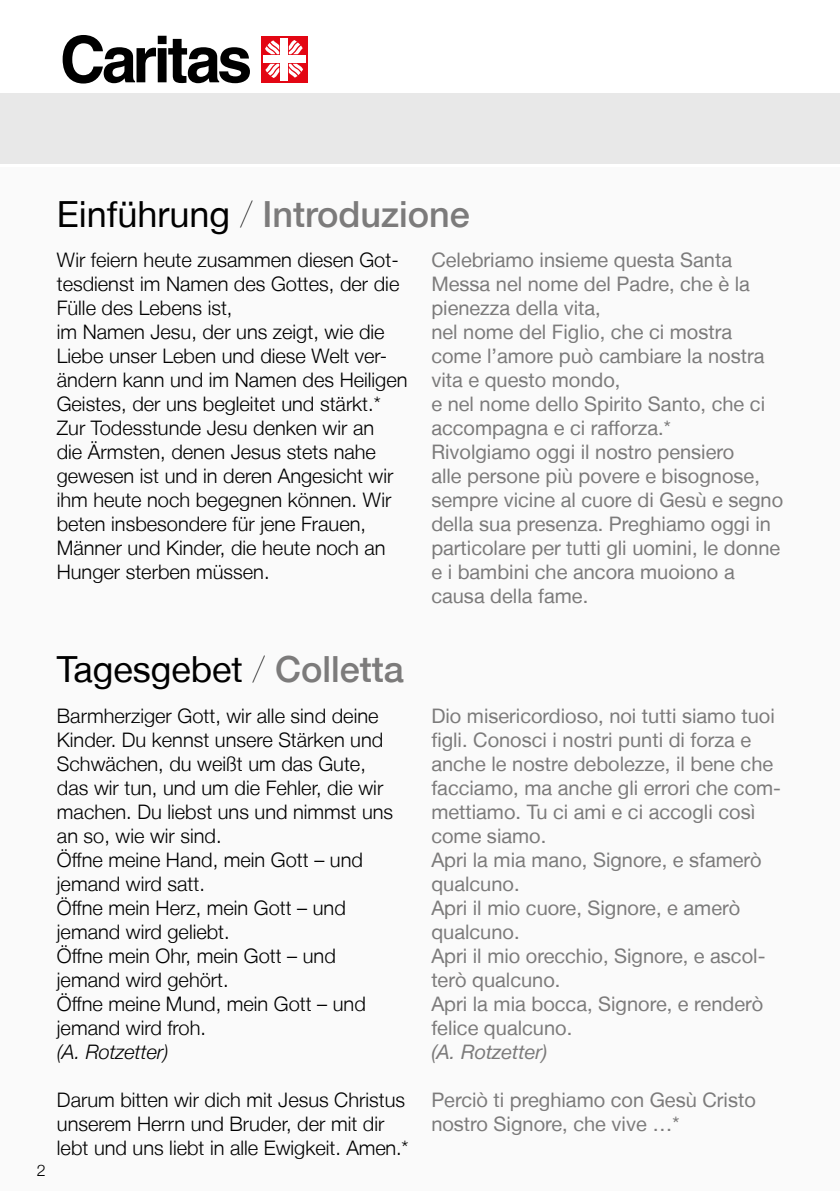
<style>
.page{position:relative;width:840px;height:1191px;background:#fff}
.page>*{position:absolute;margin:0;border:0;box-sizing:border-box;transform-origin:0 0}
.t1{font:500 36px "Helvetica Neue LT";color:#7c7b7b}
.t2{font:36px "Helvetica Neue LT";color:#000}
.t3{font:300 20px/24px "Helvetica Neue LT";color:#000}
.t4{font:20px/24px "Helvetica Neue LT";color:#7c7b7b}
.t5{font:italic 300 20px "Helvetica Neue LT";color:#000}
.t6{font:italic 20px "Helvetica Neue LT";color:#7c7b7b}
.t7{font:300 16px "Helvetica Neue LT";color:#000}
.s1{font-weight:400;color:#000}
.s2{font-weight:200;color:#000}
.s3{font-weight:200}
.s4{font-weight:500;color:#7c7b7b}
</style>
<div class="page">
<div style="left:0;top:167px;width:839px;height:1024px;background:#fafafa"></div>
<div style="left:0;top:93px;width:839px;height:70px;background:#e3e3e3"></div>
<svg style="left:63px;top:35px;width:187px;height:49px"></svg>
<div style="left:260px;top:36px;width:47px;height:46px;background:#e30613"></div>
<div style="left:263px;top:55px;width:42px;height:8px;background:#fff"></div>
<div style="left:280px;top:38px;width:8px;height:42px;background:#fff"></div>
<svg style="left:265px;top:40px;width:14px;height:14px"></svg>
<svg style="left:288px;top:40px;width:14px;height:14px"></svg>
<svg style="left:288px;top:64px;width:15px;height:14px"></svg>
<svg style="left:265px;top:64px;width:14px;height:14px"></svg>
<h1 class="t1" style="left:57px;top:192px;width:414px"><span class="s1">Einführung</span> <span class="s2">/</span> Introduzione</h1>
<p class="t3" style="left:57px;top:247px;width:352px">Wir feiern heute zusammen diesen Got&shy;tesdienst im Namen des Gottes, der die Fülle des Lebens ist,<br>im Namen Jesu, der uns zeigt, wie die Liebe unser Leben und diese Welt ver&shy;ändern kann und im Namen des Heiligen Geistes, der uns begleitet und stärkt.* Zur Todesstunde Jesu denken wir an<br>die Ärmsten, denen Jesus stets nahe gewesen ist und in deren Angesicht wir ihm heute noch begegnen können. Wir beten insbesondere für jene Frauen, Männer und Kinder, die heute noch an Hunger sterben müssen.</p>
<p class="t4" style="left:431px;top:247px;width:353px">Celebriamo insieme questa Santa<br>Messa nel nome del Padre, che è la pienezza della vita,<br>nel nome del Figlio, che ci mostra come l’amore può cambiare la nostra vita e questo mondo,<br>e nel nome dello Spirito Santo, che ci accompagna e ci rafforza.*<br>Rivolgiamo oggi il nostro pensiero<br>alle persone più povere e bisognose, sempre vicine al cuore di Gesù e segno della sua presenza. Preghiamo oggi in particolare per tutti gli uomini, le donne e i bambini che ancora muoiono a causa della fame.</p>
<p class="t7" style="left:37px;top:1161px;width:10px">2</p>
<h1 class="t2" style="left:57px;top:648px;width:348px">Tagesgebet <span class="s3">/</span> <span class="s4">Colletta</span></h1>
<p class="t3" style="left:57px;top:703px;width:337px">Barmherziger Gott, wir alle sind deine<br>Kinder. Du kennst unsere Stärken und<br>Schwächen, du weißt um das Gute, das wir tun, und um die Fehler, die wir machen. Du liebst uns und nimmst uns an so, wie wir sind.<br>Öffne meine Hand, mein Gott – und jemand wird satt.<br>Öffne mein Herz, mein Gott – und jemand wird geliebt.<br>Öffne mein Ohr, mein Gott – und jemand wird gehört.<br>Öffne meine Mund, mein Gott – und jemand wird froh.</p>
<p class="t5" style="left:57px;top:1040px;width:113px">(A. Rotzetter)</p>
<p class="t3" style="left:57px;top:1087px;width:353px">Darum bitten wir dich mit Jesus Christus unserem Herrn und Bruder, der mit dir lebt und uns liebt in alle Ewigkeit. Amen.*</p>
<p class="t4" style="left:431px;top:704px;width:351px">Dio misericordioso, noi tutti siamo tuoi figli. Conosci i nostri punti di forza e anche le nostre debolezze, il bene che facciamo, ma anche gli errori che com&shy;mettiamo. Tu ci ami e ci accogli così come siamo.<br>Apri la mia mano, Signore, e sfamerò qualcuno.<br>Apri il mio cuore, Signore, e amerò qualcuno.<br>Apri il mio orecchio, Signore, e ascol&shy;terò qualcuno.<br>Apri la mia bocca, Signore, e renderò felice qualcuno.</p>
<p class="t6" style="left:431px;top:1040px;width:117px">(A. Rotzetter)</p>
<p class="t4" style="left:431px;top:1088px;width:326px">Perciò ti preghiamo con Gesù Cristo nostro Signore, che vive …*</p>
</div>
